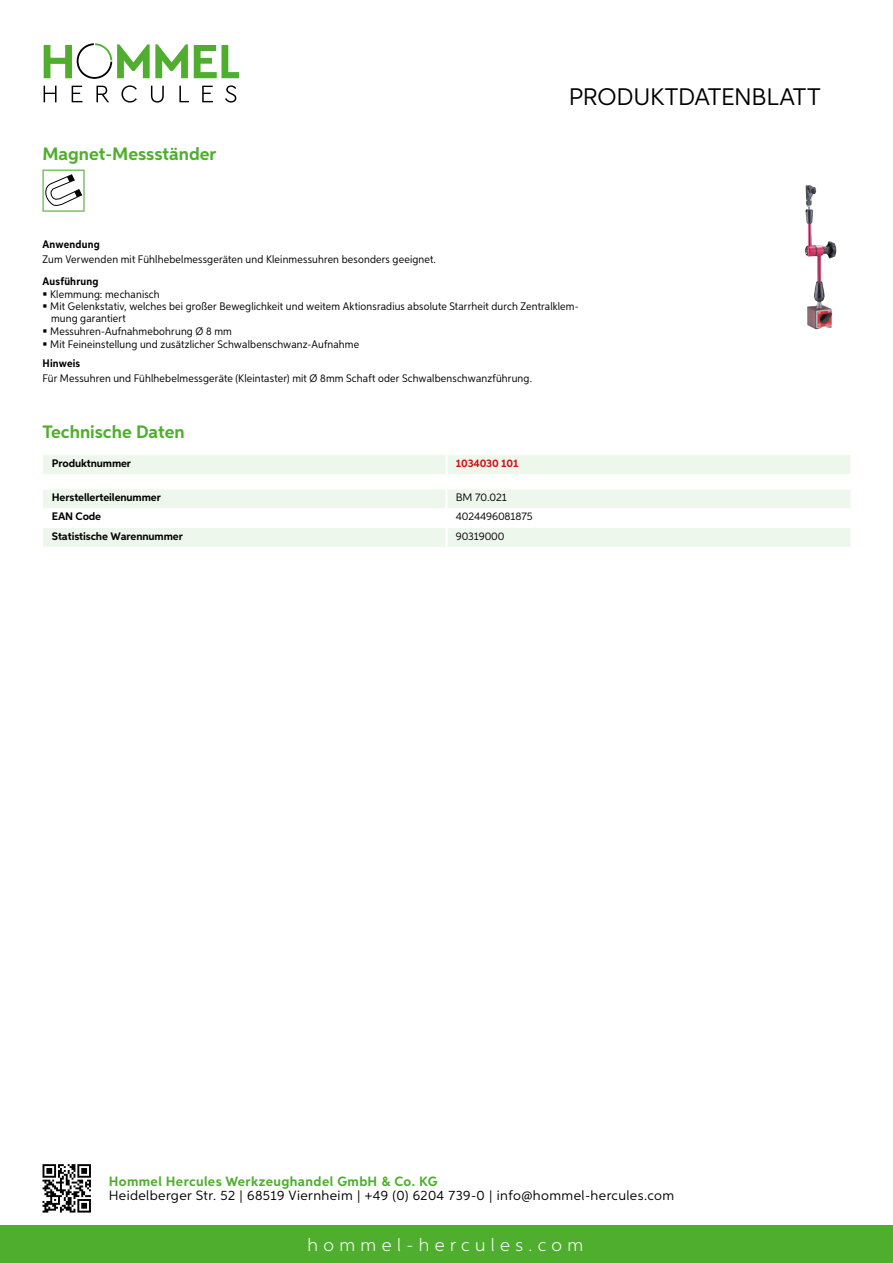
<style>
.page{position:relative;width:893px;height:1263px;background:#fff}
.page>*{position:absolute;margin:0;border:0;box-sizing:border-box;transform-origin:0 0}
.t1{font:24px "Aspira";letter-spacing:-.01em;color:#000}
.t2{font:700 18px "Aspira";color:#50ae2f}
.t3{font:300 18px "Aspira";letter-spacing:.3em;color:#fff}
.t4{font:13.5px "Aspira";letter-spacing:.03em;color:#000}
.t5{font:700 13.5px "Aspira";letter-spacing:.03em;color:#50ae2f}
.t6{font:10.95px/12.6px "Aspira Nar";letter-spacing:.015em;color:#000}
.t7{font:700 10.95px "Aspira";letter-spacing:-.01em;color:#000}
.t8{font:10.95px "Aspira";letter-spacing:-.01em;color:#000}
.t9{font:700 10.95px "Aspira Nar";letter-spacing:.02em;color:#000}
.t10{font:700 10.95px "Aspira";letter-spacing:-.01em;color:#cd1013}
</style>
<div class="page">
<div style="left:0;top:1226px;width:893px;height:37px;background:#50ae2f"></div>
<svg style="left:43px;top:1164px;width:48px;height:48px"></svg>
<svg style="left:194px;top:45px;width:45px;height:33px"></svg>
<svg style="left:44px;top:43px;width:144px;height:36px"></svg>
<svg style="left:44px;top:86px;width:13px;height:16px"></svg>
<svg style="left:72px;top:86px;width:10px;height:16px"></svg>
<svg style="left:96px;top:86px;width:13px;height:16px"></svg>
<svg style="left:121px;top:85px;width:16px;height:18px"></svg>
<svg style="left:151px;top:86px;width:13px;height:17px"></svg>
<svg style="left:179px;top:86px;width:10px;height:16px"></svg>
<svg style="left:202px;top:86px;width:11px;height:16px"></svg>
<svg style="left:225px;top:85px;width:11px;height:18px"></svg>
<div style="left:43px;top:455px;width:807px;height:19px;background:#eef7eb"></div>
<hr style="left:445px;top:455px;width:3px;height:19px;background:#fff">
<svg style="left:43px;top:489px;width:807px;height:58px"></svg>
<hr style="left:445px;top:528px;width:3px;height:19px;background:#fff">
<svg style="left:43px;top:170px;width:42px;height:42px"></svg>
<img style="left:805px;top:185px;width:31px;height:144px">
<h2 class="t2" style="left:43px;top:142px;width:175px">Magnet-Messständer</h2>
<h1 class="t1" style="left:569px;top:82px;width:253px">Produktdatenblatt</h1>
<p class="t9" style="left:43px;top:237px;width:59px">Anwendung</p>
<p class="t6" style="left:43px;top:252px;width:395px">Zum Verwenden mit Fühlhebelmessgeräten und Kleinmessuhren besonders geeignet.</p>
<p class="t9" style="left:43px;top:274px;width:58px">Ausführung</p>
<p class="t6" style="left:50px;top:287px;width:530px">Klemmung: mechanisch<br>Mit Gelenkstativ, welches bei großer Beweglichkeit und weitem Aktionsradius absolute Starrheit durch Zentralklem&shy;mung garantiert<br>Messuhren-Aufnahmebohrung Ø 8 mm<br>Mit Feineinstellung und zusätzlicher Schwalbenschwanz-Aufnahme</p>
<p class="t9" style="left:43px;top:357px;width:39px">Hinweis</p>
<p class="t6" style="left:43px;top:372px;width:491px">Für Messuhren und Fühlhebelmessgeräte (Kleintaster) mit Ø 8mm Schaft oder Schwalbenschwanzführung.</p>
<h2 class="t2" style="left:43px;top:421px;width:144px">Technische Daten</h2>
<p class="t7" style="left:52px;top:456px;width:81px">Produktnummer</p>
<p class="t10" style="left:456px;top:456px;width:64px">1034030 101</p>
<p class="t7" style="left:52px;top:491px;width:111px">Herstellerteilenummer</p>
<p class="t8" style="left:456px;top:491px;width:52px">BM 70.021</p>
<p class="t7" style="left:52px;top:510px;width:51px">EAN Code</p>
<p class="t8" style="left:456px;top:510px;width:78px">4024496081875</p>
<p class="t7" style="left:52px;top:529px;width:132px">Statistische Warennummer</p>
<p class="t8" style="left:456px;top:529px;width:50px">90319000</p>
<p class="t5" style="left:109px;top:1172px;width:330px">Hommel Hercules Werkzeughandel GmbH &amp; Co. KG</p>
<p class="t4" style="left:109px;top:1187px;width:567px">Heidelberger Str. 52 | 68519 Viernheim | +49 (0) 6204 739-0 | info@hommel-hercules.com</p>
<h2 class="t3" style="left:307px;top:1234px;width:277px">hommel-hercules.com</h2>
</div>
